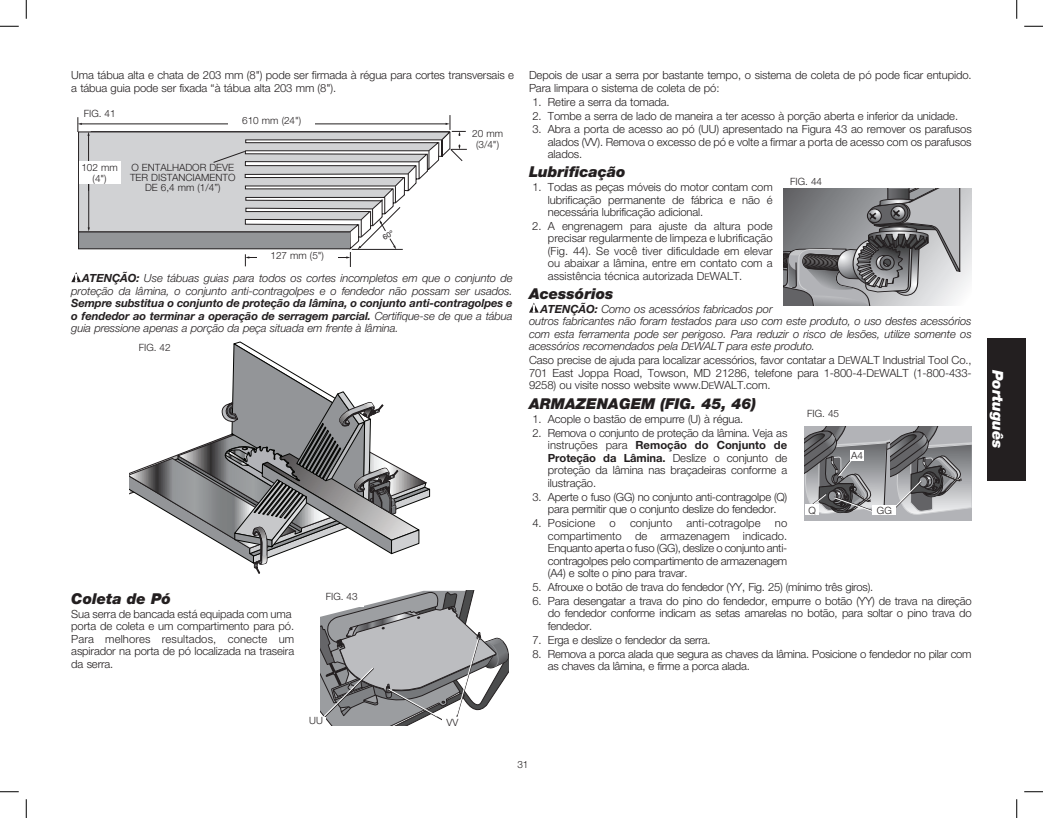
<style>
.page{position:relative;width:1043px;height:818px;background:#fff}
.page>*{position:absolute;margin:0;border:0;box-sizing:border-box;transform-origin:0 0}
._01-Headline{font:italic 900 15px "Helvetica Neue LT Std";color:#231f20}
._00-Section_Headline{font:italic 900 15px "Helvetica Neue LT Std";color:#231f20}
.t1{font:italic 900 15px "Helvetica Neue LT Std";letter-spacing:-.01em;color:#fff}
._04-BodyList{font:300 11.25px/12.5px "Helvetica Neue LT Std";letter-spacing:-.01em;color:#231f20;text-align:justify}
._10-Warning_Caution{font:italic 300 11.25px/12.5px "Helvetica Neue LT Std";letter-spacing:-.01em;color:#231f20;text-align:justify}
._03-BodyText{font:300 11.25px/12.5px "Helvetica Neue LT Std";letter-spacing:-.01em;color:#231f20}
.t2{font:300 10px/10.6px "Helvetica Neue LT Std";color:#231f20;text-align:center}
.s1{font-weight:700}
.s2{font-family:"Helvetica Neue LT Std Lt SC800";font-weight:400}
.s3{font-family:"Helvetica Neue LT Std Lt SC800";font-weight:400;font-size:9px}
.s4{font-family:"Helvetica Neue LT Std Lt It SC800";font-weight:400;font-style:normal}
.s5{font-family:"Helvetica Neue LT Std Lt It SC800";font-weight:400;font-style:normal;font-size:9px}
</style>
<div class="page">
<div style="left:987px;top:337px;width:38px;height:143px;background:#231f20"></div>
<hr style="left:248px;top:257px;width:41px;height:1px;background:#231f20">
<svg style="left:245px;top:254px;width:4px;height:12px"></svg>
<hr style="left:303px;top:257px;width:44px;height:1px;background:#231f20">
<svg style="left:346px;top:252px;width:5px;height:15px"></svg>
<svg style="left:78px;top:232px;width:325px;height:17px;background:#8e8f92"></svg>
<svg style="left:78px;top:163px;width:358px;height:69px"></svg>
<hr style="left:88px;top:172px;width:1px;height:56px;background:#231f20">
<div style="left:257px;top:252px;width:81px;height:11px;background:#fff"></div>
<svg style="left:78px;top:115px;width:389px;height:48px"></svg>
<div style="left:79px;top:161px;width:41px;height:23px;background:#fff"></div>
<svg style="left:71px;top:272px;width:10px;height:10px"></svg>
<svg style="left:130px;top:342px;width:299px;height:231px"></svg>
<svg style="left:320px;top:590px;width:189px;height:136px"></svg>
<svg style="left:960px;top:188px;width:11px;height:104px"></svg>
<svg style="left:784px;top:188px;width:176px;height:118px;background:#8f8f92"></svg>
<svg style="left:529px;top:302px;width:10px;height:10px"></svg>
<div style="left:887px;top:426px;width:84px;height:94px;background:#b2b3b7"></div>
<div style="left:804px;top:426px;width:85px;height:95px;background:#b2b3b7"></div>
<svg style="left:804px;top:426px;width:167px;height:89px"></svg>
<div style="left:805px;top:504px;width:14px;height:11px;background:#fff"></div>
<div style="left:872px;top:505px;width:24px;height:10px;background:#fff"></div>
<svg style="left:0;top:25px;width:19px;height:2px"></svg>
<svg style="left:1024px;top:25px;width:18px;height:2px"></svg>
<svg style="left:0;top:791px;width:19px;height:1px"></svg>
<svg style="left:1024px;top:791px;width:18px;height:1px"></svg>
<svg style="left:25px;top:0;width:2px;height:19px"></svg>
<svg style="left:25px;top:799px;width:2px;height:19px"></svg>
<svg style="left:1016px;top:0;width:1px;height:19px"></svg>
<svg style="left:1016px;top:799px;width:1px;height:19px"></svg>
<svg style="left:357px;top:207px;width:43px;height:42px"></svg>
<p class="_03-BodyText" style="left:71px;top:69px;width:444px">Uma tábua alta e chata de 203 mm (8") pode ser firmada à régua para cortes transversais e a tábua guia pode ser fixada “à tábua alta 203 mm (8").</p>
<p class="t2" style="left:84px;top:108px;width:33px">FIG. 41</p>
<p class="t2" style="left:242px;top:115px;width:61px">610 mm (24")</p>
<p class="t2" style="left:81px;top:162px;width:38px">102 mm (4")</p>
<p class="t2" style="left:130px;top:162px;width:107px;line-height:10px">O ENTALHADOR DEVE<br>TER DISTANCIAMENTO<br>DE 6,4 mm (1/4”)</p>
<p class="t2" style="left:270px;top:250px;width:55px">127 mm (5")</p>
<p class="t2" style="left:472px;top:128px;width:32px">20 mm (3/4")</p>
<p class="_10-Warning_Caution" style="left:71px;top:272px;width:443px;text-indent:11px"><span class="s1">ATENÇÃO:</span> Use tábuas guias para todos os cortes incompletos em que o conjunto de proteção da lâmina, o conjunto anti-contragolpes e o fendedor não possam ser usados.<br><span class="s1">Sempre substitua o conjunto de proteção da lâmina, o conjunto anti-contragolpes e o fendedor ao terminar a operação de serragem parcial.</span> Certifique-se de que a tábua guia pressione apenas a porção da peça situada em frente à lâmina.</p>
<p class="t2" style="left:139px;top:342px;width:33px">FIG. 42</p>
<p class="_01-Headline" style="left:71px;top:589px;width:101px">Coleta de Pó</p>
<p class="_03-BodyText" style="left:71px;top:607px;width:222px">Sua serra de bancada está equipada com uma</p>
<p class="_03-BodyText" style="left:71px;top:619px;width:224px;text-align:justify">porta de coleta e um compartimento para pó.<br>Para melhores resultados, conecte um aspirador na porta de pó localizada na traseira da serra.</p>
<p class="t2" style="left:326px;top:591px;width:33px">FIG. 43</p>
<p class="_03-BodyText" style="left:529px;top:69px;width:444px">Depois de usar a serra por bastante tempo, o sistema de coleta de pó pode ficar entupido.<br>Para limpara o sistema de coleta de pó:</p>
<p class="_04-BodyList" style="left:532px;top:95px;width:139px">1. Retire a serra da tomada.</p>
<p class="_04-BodyList" style="left:532px;top:109px;width:427px">2. Tombe a serra de lado de maneira a ter acesso à porção aberta e inferior da unidade.</p>
<p class="_04-BodyList" style="left:548px;top:123px;width:425px;text-indent:-16px">3. Abra a porta de acesso ao pó (UU) apresentado na Figura 43 ao remover os parafusos alados (VV). Remova o excesso de pó e volte a firmar a porta de acesso com os parafusos alados.</p>
<p class="_01-Headline" style="left:529px;top:163px;width:98px">Lubrificação</p>
<p class="_04-BodyList" style="left:532px;top:180px;width:242px">1. Todas as peças móveis do motor contam com</p>
<p class="t2" style="left:790px;top:176px;width:33px">FIG. 44</p>
<p class="_04-BodyList" style="left:548px;top:193px;width:226px">lubrificação permanente de fábrica e não é necessária lubrificação adicional.</p>
<p class="_04-BodyList" style="left:548px;top:219px;width:226px;text-indent:-16px">2. A engrenagem para ajuste da altura pode precisar regularmente de limpeza e lubrificação (Fig. 44). Se você tiver dificuldade em elevar ou abaixar a lâmina, entre em contato com a assistência técnica autorizada <span class="s2">D</span><span class="s3">E</span><span class="s2">WALT</span>.</p>
<p class="_01-Headline" style="left:529px;top:284px;width:86px">Acessórios</p>
<p class="_10-Warning_Caution" style="left:529px;top:302px;width:444px;text-align:left;text-indent:11px"><span class="s1">ATENÇÃO:</span> Como os acessórios fabricados por<br>outros fabricantes não foram testados para uso com este produto, o uso destes acessórios com esta ferramenta pode ser perigoso. Para reduzir o risco de lesões, utilize somente os acessórios recomendados pela <span class="s4">D</span><span class="s5">e</span><span class="s4">WALT</span> para este produto.</p>
<p class="_03-BodyText" style="left:529px;top:353px;width:444px;text-align:justify">Caso precise de ajuda para localizar acessórios, favor contatar a <span class="s2">D</span><span class="s3">E</span><span class="s2">WALT</span> Industrial Tool Co., 701 East Joppa Road, Towson, MD 21286, telefone para 1-800-4-<span class="s2">D</span><span class="s3">E</span><span class="s2">WALT</span> (1-800-433- 9258) ou visite nosso website www.<span class="s2">D</span><span class="s3">E</span><span class="s2">WALT</span>.com.</p>
<p class="_00-Section_Headline" style="left:529px;top:394px;width:229px">ARMAZENAGEM (FIG. 45, 46)</p>
<p class="_04-BodyList" style="left:532px;top:412px;width:212px">1. Acople o bastão de empurre (U) à régua.</p>
<p class="_04-BodyList" style="left:532px;top:426px;width:256px">2. Remova o conjunto de proteção da lâmina. Veja as</p>
<p class="t2" style="left:851px;top:450px;width:13px">A4</p>
<p class="t2" style="left:807px;top:408px;width:33px">FIG. 45</p>
<p class="_04-BodyList" style="left:548px;top:439px;width:241px">instruções para <span class="s1">Remoção do Conjunto de Proteção da Lâmina.</span> Deslize o conjunto de proteção da lâmina nas braçadeiras conforme a ilustração.</p>
<p class="_04-BodyList" style="left:532px;top:490px;width:256px;text-align:center">3. Aperte o fuso (GG) no conjunto anti-contragolpe (Q) para permitir que o conjunto deslize do fendedor.</p>
<p class="_04-BodyList" style="left:532px;top:516px;width:64px">4. Posicione</p>
<p class="_04-BodyList" style="left:609px;top:516px;width:8px">o</p>
<p class="_04-BodyList" style="left:630px;top:516px;width:44px">conjunto</p>
<p class="_04-BodyList" style="left:686px;top:516px;width:75px">anti-cotragolpe</p>
<p class="t2" style="left:808px;top:504px;width:9px">Q</p>
<p class="t2" style="left:877px;top:505px;width:16px">GG</p>
<p class="_04-BodyList" style="left:548px;top:516px;width:241px;text-indent:227px">no compartimento de armazenagem indicado.<br>Enquanto aperta o fuso (GG), deslize o conjunto anti&shy;contragolpes pelo compartimento de armazenagem (A4) e solte o pino para travar.</p>
<p class="_04-BodyList" style="left:532px;top:580px;width:342px">5. Afrouxe o botão de trava do fendedor (YY, Fig. 25) (mínimo três giros).</p>
<p class="_04-BodyList" style="left:548px;top:594px;width:425px;text-indent:-15px">6. Para desengatar a trava do pino do fendedor, empurre o botão (YY) de trava na direção do fendedor conforme indicam as setas amarelas no botão, para soltar o pino trava do fendedor.</p>
<p class="_04-BodyList" style="left:532px;top:633px;width:179px">7. Erga e deslize o fendedor da serra.</p>
<p class="_04-BodyList" style="left:548px;top:647px;width:425px;text-indent:-15px">8. Remova a porca alada que segura as chaves da lâmina. Posicione o fendedor no pilar com as chaves da lâmina, e firme a porca alada.</p>
<p class="t2" style="left:309px;top:715px;width:15px">UU</p>
<p class="t2" style="left:446px;top:717px;width:13px">VV</p>
<p class="t2" style="left:517px;top:758px;width:13px">31</p>
<h1 class="t1" style="left:1007px;top:370px;width:80px;rotate:90deg">Português</h1>
</div>
